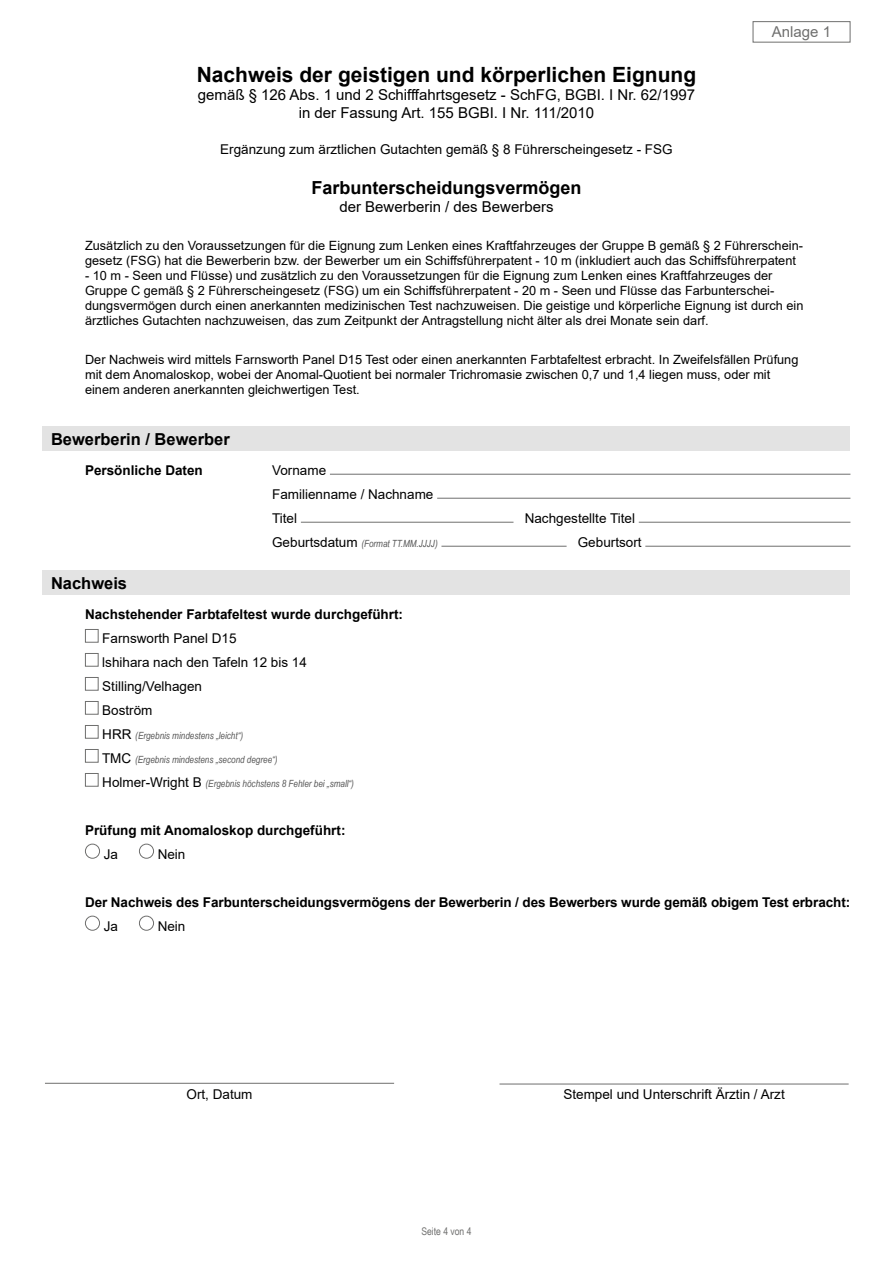
<style>
.page{position:relative;width:893px;height:1263px;background:#fff}
.page>*{position:absolute;margin:0;border:0;box-sizing:border-box;transform-origin:0 0}
.Anlagen_H1_Anlagen{font:700 21px "Arial";color:#000}
.Anlagen_H2_Anlagen{font:700 18px "Arial";color:#000}
.Anlagen_H2_Anlagen_grauer_Balken{font:700 16.5px "Arial";color:#000}
.Anlagen_H1_Anlagen-2{font:15px/18px "Arial";color:#000;text-align:center}
.Anlagen_H2_Anlagen-2{font:15px "Arial";color:#000}
.Anlagen_P_Anlage_XY{font:15px "Arial";color:#6f6f6e}
.Formularabschnitt_P_Text{font:13.5px/24px "Arial";color:#000}
.Formularabschnitt_P_Text-2{font:700 13.5px/24px "Arial";letter-spacing:-.005em;color:#000}
.Anlagen_P_Fließtext_ohne_Grundlinienrast{font:13.5px "Arial";color:#000}
.Formularabschnitt_P_Datum_Unterschrift_-{font:13.5px "Arial";color:#000}
.Anlagen_P_Fließtext_ohne_Grundlinienrast-2{font:12.75px/15px "Arial";color:#000}
.t1{font:10.5px "Arial Narrow";color:#6f6f6e}
.Formularabschnitt_P_Text-3{font:italic 9.9px "Arial Narrow";color:#565656}
.s1{font-family:"Arial";font-style:normal;font-size:13.5px;color:#000}
.s2{font-weight:700}
.s3{font-weight:400}
</style>
<div class="page">
<div style="left:43px;top:427px;width:807px;height:24px;background:#e3e3e3"></div>
<div style="left:43px;top:571px;width:807px;height:24px;background:#e3e3e3"></div>
<hr style="left:330px;top:474px;width:520px;height:1px;background:#6f6f6e">
<hr style="left:437px;top:498px;width:413px;height:1px;background:#6f6f6e">
<hr style="left:301px;top:522px;width:212px;height:1px;background:#6f6f6e">
<hr style="left:639px;top:522px;width:211px;height:1px;background:#6f6f6e">
<hr style="left:441px;top:546px;width:126px;height:1px;background:#6f6f6e">
<hr style="left:645px;top:546px;width:205px;height:1px;background:#6f6f6e">
<div style="left:85px;top:629px;width:14px;height:14px;border:1px solid #6f6f6e"></div>
<div style="left:85px;top:653px;width:14px;height:14px;border:1px solid #6f6f6e"></div>
<div style="left:85px;top:677px;width:14px;height:14px;border:1px solid #6f6f6e"></div>
<div style="left:85px;top:701px;width:14px;height:14px;border:1px solid #6f6f6e"></div>
<div style="left:85px;top:725px;width:14px;height:14px;border:1px solid #6f6f6e"></div>
<div style="left:85px;top:749px;width:14px;height:14px;border:1px solid #6f6f6e"></div>
<div style="left:85px;top:773px;width:14px;height:14px;border:1px solid #6f6f6e"></div>
<div style="left:85px;top:844px;width:15px;height:15px;border:1px solid #6f6f6e;border-radius:50%"></div>
<div style="left:139px;top:844px;width:15px;height:15px;border:1px solid #6f6f6e;border-radius:50%"></div>
<div style="left:85px;top:916px;width:15px;height:15px;border:1px solid #6f6f6e;border-radius:50%"></div>
<div style="left:139px;top:916px;width:15px;height:15px;border:1px solid #6f6f6e;border-radius:50%"></div>
<hr style="left:45px;top:1083px;width:349px;height:1px;background:#6f6f6e">
<hr style="left:499px;top:1084px;width:350px;height:1px;background:#6f6f6e">
<div style="left:753px;top:21px;width:97px;height:22px;border:1px solid #6f6f6e"></div>
<p class="Anlagen_P_Anlage_XY" style="left:772px;top:22px;width:61px">Anlage 1</p>
<h1 class="Anlagen_H1_Anlagen" style="left:197px;top:60px;width:501px">Nachweis der geistigen und körperlichen Eignung</h1>
<h1 class="Anlagen_H1_Anlagen-2" style="left:198px;top:85px;width:499px">gemäß § 126 Abs. 1 und 2 Schifffahrtsgesetz - SchFG, BGBI. I Nr. 62/1997 in der Fassung Art. 155 BGBI. I Nr. 111/2010</h1>
<p class="Anlagen_P_Fließtext_ohne_Grundlinienrast" style="left:220px;top:140px;width:454px">Ergänzung zum ärztlichen Gutachten gemäß § 8 Führerscheingesetz - FSG</p>
<h2 class="Anlagen_H2_Anlagen" style="left:311px;top:175px;width:272px">Farbunterscheidungsvermögen</h2>
<h2 class="Anlagen_H2_Anlagen-2" style="left:339px;top:196px;width:216px">der Bewerberin / des Bewerbers</h2>
<p class="Anlagen_P_Fließtext_ohne_Grundlinienrast-2" style="left:85px;top:238px;width:719px">Zusätzlich zu den Voraussetzungen für die Eignung zum Lenken eines Kraftfahrzeuges der Gruppe B gemäß § 2 Führerschein&shy;gesetz (FSG) hat die Bewerberin bzw. der Bewerber um ein Schiffsführerpatent - 10 m (inkludiert auch das Schiffsführerpatent</p>
<p class="Anlagen_P_Fließtext_ohne_Grundlinienrast-2" style="left:85px;top:268px;width:720px">- 10 m - Seen und Flüsse) und zusätzlich zu den Voraussetzungen für die Eignung zum Lenken eines Kraftfahrzeuges der Gruppe C gemäß § 2 Führerscheingesetz (FSG) um ein Schiffsführerpatent - 20 m - Seen und Flüsse das Farbunterschei&shy;dungsvermögen durch einen anerkannten medizinischen Test nachzuweisen. Die geistige und körperliche Eignung ist durch ein ärztliches Gutachten nachzuweisen, das zum Zeitpunkt der Antragstellung nicht älter als drei Monate sein darf.</p>
<p class="Anlagen_P_Fließtext_ohne_Grundlinienrast-2" style="left:85px;top:352px;width:715px">Der Nachweis wird mittels Farnsworth Panel D15 Test oder einen anerkannten Farbtafeltest erbracht. In Zweifelsfällen Prüfung mit dem Anomaloskop, wobei der Anomal-Quotient bei normaler Trichromasie zwischen 0,7 und 1,4 liegen muss, oder mit einem anderen anerkannten gleichwertigen Test.</p>
<h2 class="Anlagen_H2_Anlagen_grauer_Balken" style="left:51px;top:427px;width:180px">Bewerberin / Bewerber</h2>
<p class="Formularabschnitt_P_Text-2" style="left:85px;top:458px;width:119px">Persönliche Daten</p>
<p class="Formularabschnitt_P_Text" style="left:272px;top:458px;width:163px">Vorname<br>Familienname / Nachname<br>Titel</p>
<p class="Formularabschnitt_P_Text" style="left:525px;top:506px;width:112px">Nachgestellte Titel</p>
<h2 class="Anlagen_H2_Anlagen_grauer_Balken" style="left:51px;top:571px;width:78px">Nachweis</h2>
<p class="Formularabschnitt_P_Text-3" style="left:272px;top:536px;width:167px"><span class="s1">Geburtsdatum</span> (Format TT.MM.JJJJ)</p>
<p class="Formularabschnitt_P_Text" style="left:578px;top:530px;width:65px">Geburtsort</p>
<p class="Formularabschnitt_P_Text" style="left:102px;top:602px;width:302px;text-indent:-17px"><span class="s2">Nachstehender Farbtafeltest wurde durchgeführt:<br></span>Farnsworth Panel D15<br>lshihara nach den Tafeln 12 bis 14<br>Stilling/Velhagen<br>Boström</p>
<p class="Formularabschnitt_P_Text-3" style="left:102px;top:728px;width:142px"><span class="s1">HRR</span> (Ergebnis mindestens „leicht“)</p>
<p class="Formularabschnitt_P_Text-3" style="left:102px;top:752px;width:177px"><span class="s1">TMC</span> (Ergebnis mindestens „second degree“)</p>
<p class="Formularabschnitt_P_Text-3" style="left:102px;top:776px;width:253px"><span class="s1">Holmer-Wright B</span> (Ergebnis höchstens 8 Fehler bei „small“)</p>
<p class="Formularabschnitt_P_Text-2" style="left:104px;top:818px;width:243px;text-indent:-19px">Prüfung mit Anomaloskop durchgeführt:<br><span class="s3">Ja</span></p>
<p class="Formularabschnitt_P_Text" style="left:158px;top:842px;width:29px">Nein</p>
<p class="Formularabschnitt_P_Text-2" style="left:104px;top:890px;width:748px;text-indent:-19px">Der Nachweis des Farbunterscheidungsvermögens der Bewerberin / des Bewerbers wurde gemäß obigem Test erbracht:<br><span class="s3">Ja</span></p>
<p class="Formularabschnitt_P_Text" style="left:158px;top:914px;width:29px">Nein</p>
<p class="Formularabschnitt_P_Datum_Unterschrift_-" style="left:187px;top:1084px;width:68px">Ort, Datum</p>
<p class="Formularabschnitt_P_Datum_Unterschrift_-" style="left:563px;top:1084px;width:223px">Stempel und Unterschrift Ärztin / Arzt</p>
<p class="t1" style="left:421px;top:1223px;width:52px">Seite 4 von 4</p>
</div>
